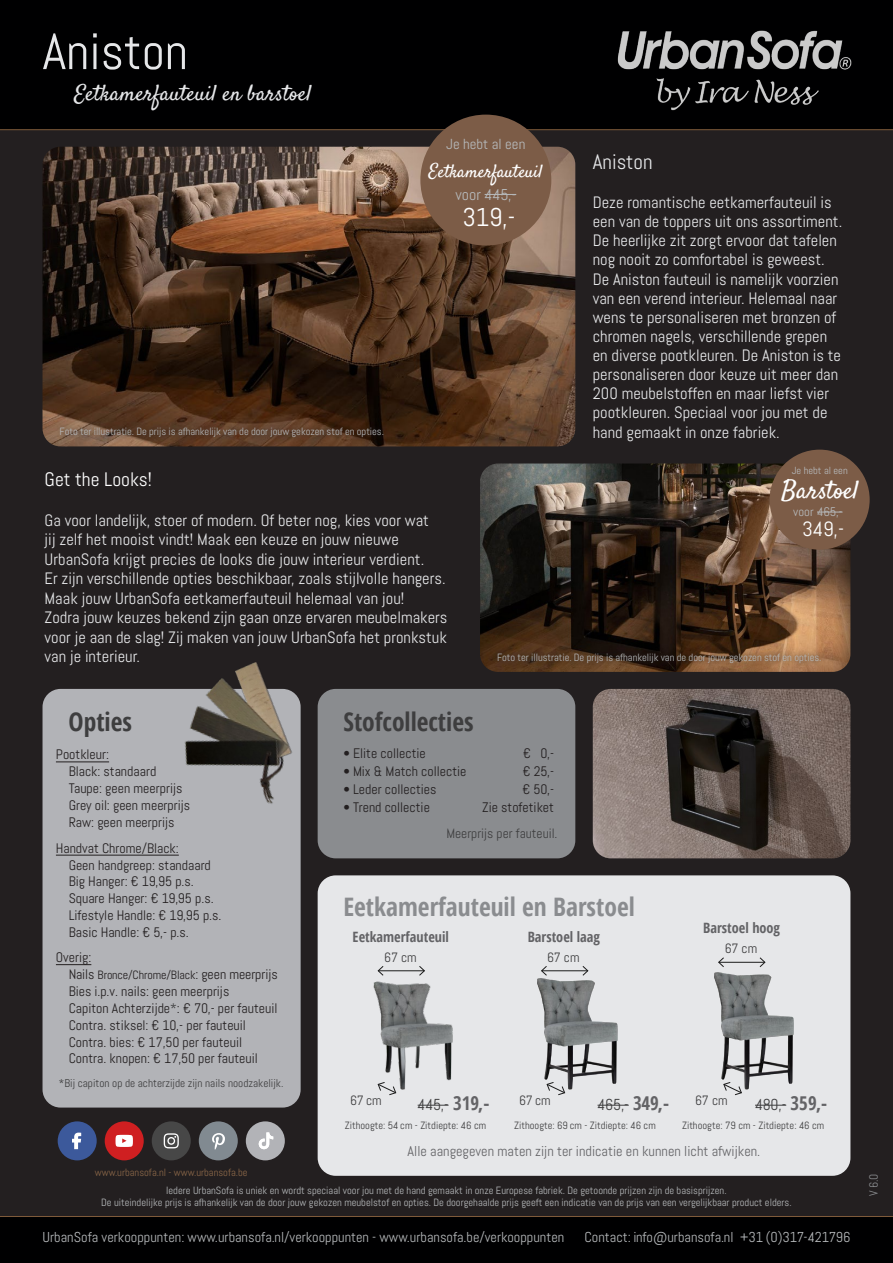
<style>
.page{position:relative;width:893px;height:1263px;background:#231f20}
.page>*{position:absolute;margin:0;border:0;box-sizing:border-box;transform-origin:0 0}
.t1{font:51px "Abel";color:#e6e7e9}
.t2{font:25.65px "Abel";color:#fff}
.t3{font:700 condensed 25.5px "Open Sans";color:#8a8c8f}
.t4{font:700 condensed 25.5px "Open Sans";color:#3e3e3f}
.t5{font:25.5px "Satisfy";letter-spacing:-.01em;color:#fff}
.t6{font:22.2px "Satisfy";color:#e6e7e9}
.t7{font:21px "Abel";color:#e6e7e9}
.t8{font:20.55px "Abel";color:#fff}
.t9{font:19.5px "Abel";color:#fff}
.t10{font:18.15px "Satisfy";color:#fff}
.t11{font:16.5px/19px "Abel";color:#e6e7e9}
.t12{font:15.9px "Abel";letter-spacing:-.01em;color:#3e3e3f}
.t13{font:15.6px "Abel";color:#b6b9bb}
.t14{font:14.55px "Abel";color:#b6b9bb}
.t15{font:14.4px "Abel";color:#b6b9bb}
.t16{font:14.25px "Abel";color:#636366}
.t17{font:700 condensed 14.25px "Open Sans";color:#636366}
.t18{font:13.8px/17px "Abel";color:#231f20}
.t19{font:13.5px "Abel";color:#3e3e3f}
.t20{font:12.45px "Abel";color:#b6b9bb}
.t21{font:12px "Abel";color:#8a8c8f}
.t22{font:11.25px "Abel";color:#3e3e3f}
.t23{font:10.5px/12px "Abel";color:#b6b9bb;text-align:center}
.t24{font:10.5px "Abel";color:#3e3e3f}
.t25{font:10.5px "Abel";color:#8b6748}
.t26{font:10.35px "Abel";color:#b6b9bb}
.s1{font-size:24.15px}
.s2{font-size:12px}
.s3{color:#3e3e3f}
.s4{font-family:"Open Sans";font-weight:700;font-stretch:condensed;font-size:19.05px;color:#636366}
</style>
<div class="page">
<div style="left:0;top:0;width:893px;height:130px;background:#000001"></div>
<img style="left:617px;top:30px;width:235px;height:81px">
<hr style="left:0;top:129px;width:893px;height:1px;background:#805c3b">
<div style="left:0;top:1216px;width:893px;height:47px;background:#000001"></div>
<img style="left:43px;top:147px;width:532px;height:299px">
<img style="left:480px;top:463px;width:370px;height:209px">
<hr style="left:0;top:1216px;width:893px;height:1px;background:#805c3b">
<div style="left:318px;top:875px;width:532px;height:301px;background:#e6e7e9;border-radius:18px"></div>
<img style="left:537px;top:978px;width:81px;height:118px">
<hr style="left:418px;top:1105px;width:31px;height:1px;background:#3e3e3f">
<hr style="left:597px;top:1105px;width:32px;height:1px;background:#3e3e3f">
<img style="left:373px;top:981px;width:80px;height:115px">
<svg style="left:547px;top:1082px;width:18px;height:13px"></svg>
<svg style="left:378px;top:1082px;width:18px;height:13px"></svg>
<hr style="left:378px;top:970px;width:46px;height:1px;background:#1b1b1b">
<svg style="left:378px;top:966px;width:6px;height:10px"></svg>
<svg style="left:419px;top:966px;width:6px;height:10px"></svg>
<hr style="left:542px;top:970px;width:46px;height:1px;background:#1b1b1b">
<svg style="left:541px;top:966px;width:6px;height:10px"></svg>
<svg style="left:582px;top:966px;width:6px;height:10px"></svg>
<img style="left:714px;top:972px;width:80px;height:134px">
<hr style="left:719px;top:962px;width:46px;height:1px;background:#1b1b1b">
<svg style="left:718px;top:957px;width:6px;height:10px"></svg>
<svg style="left:759px;top:957px;width:6px;height:10px"></svg>
<div style="left:43px;top:689px;width:258px;height:418px;background:#b2b3b7;border-radius:18px"></div>
<hr style="left:56px;top:762px;width:53px;height:1px;background:#231f20">
<hr style="left:56px;top:855px;width:123px;height:1px;background:#231f20">
<hr style="left:56px;top:964px;width:35px;height:1px;background:#231f20">
<img style="left:166px;top:662px;width:158px;height:149px">
<div style="left:318px;top:689px;width:257px;height:169px;background:#8a8c8f;border-radius:18px"></div>
<div style="left:420px;top:115px;width:131px;height:131px;background:#7c5c47;border-radius:50%"></div>
<hr style="left:485px;top:194px;width:31px;height:1px;background:#b6b9bb">
<svg style="left:53px;top:422px;width:336px;height:22px;background:#5d402b"></svg>
<div style="left:770px;top:450px;width:100px;height:100px;background:#7c5c47;border-radius:50%"></div>
<svg style="left:817px;top:512px;width:26px;height:1px"></svg>
<svg style="left:491px;top:647px;width:336px;height:23px;background:#614229"></svg>
<div style="left:152px;top:1121px;width:39px;height:39px;background:#474747;border-radius:50%"></div>
<svg style="left:164px;top:1133px;width:15px;height:15px"></svg>
<div style="left:199px;top:1121px;width:39px;height:39px;background:#818a91;border-radius:50%"></div>
<svg style="left:212px;top:1133px;width:13px;height:17px"></svg>
<div style="left:105px;top:1121px;width:39px;height:39px;background:#cf1f21;border-radius:50%"></div>
<svg style="left:116px;top:1135px;width:17px;height:12px"></svg>
<div style="left:58px;top:1121px;width:39px;height:39px;background:#3c599b;border-radius:50%"></div>
<svg style="left:72px;top:1133px;width:9px;height:16px"></svg>
<div style="left:246px;top:1121px;width:39px;height:39px;background:#b2b3b7;border-radius:50%"></div>
<svg style="left:259px;top:1132px;width:14px;height:17px"></svg>
<img style="left:593px;top:689px;width:257px;height:169px">
<h1 class="t1" style="left:43px;top:19px;width:147px">Aniston</h1>
<h3 class="t6" style="left:74px;top:79px;width:239px">Eetkamerfauteuil en barstoel</h3>
<p class="t14" style="left:446px;top:135px;width:81px">Je hebt al een</p>
<p class="t10" style="left:429px;top:160px;width:115px">Eetkamerfauteuil</p>
<p class="t13" style="left:455px;top:184px;width:62px">voor 445,-</p>
<h2 class="t2" style="left:462px;top:201px;width:54px">319,-</h2>
<p class="t23" style="left:60px;top:426px;width:326px">Foto ter illustratie. De prijs is afhankelijk van de door jouw gekozen stof en opties.</p>
<p class="t7" style="left:593px;top:149px;width:61px">Aniston</p>
<p class="t11" style="left:593px;top:193px;width:251px">Deze romantische eetkamerfauteuil is een van de toppers uit ons assortiment.<br>De heerlijke zit zorgt ervoor dat tafelen nog nooit zo comfortabel is geweest.<br>De Aniston fauteuil is namelijk voorzien van een verend interieur. Helemaal naar wens te personaliseren met bronzen of chromen nagels, verschillende grepen en diverse pootkleuren. De Aniston is te personaliseren door keuze uit meer dan 200 meubelstoffen en maar liefst vier pootkleuren. Speciaal voor jou met de hand gemaakt in onze fabriek.</p>
<p class="t9" style="left:45px;top:466px;width:109px">Get the Looks!</p>
<p class="t11" style="left:45px;top:511px;width:404px">Ga voor landelijk, stoer of modern. Of beter nog, kies voor wat<br>jij zelf het mooist vindt! Maak een keuze en jouw nieuwe UrbanSofa krijgt precies de looks die jouw interieur verdient.<br>Er zijn verschillende opties beschikbaar, zoals stijlvolle hangers.<br>Maak jouw UrbanSofa eetkamerfauteuil helemaal van jou!<br>Zodra jouw keuzes bekend zijn gaan onze ervaren meubelmakers voor je aan de slag! Zij maken van jouw UrbanSofa het pronkstuk van je interieur.</p>
<p class="t26" style="left:792px;top:464px;width:58px">Je hebt al een</p>
<h3 class="t5" style="left:781px;top:474px;width:79px"><span class="s1">B</span>arstoel</h3>
<p class="t20" style="left:793px;top:504px;width:51px">voor 465,-</p>
<p class="t8" style="left:802px;top:516px;width:43px">349,-</p>
<p class="t23" style="left:497px;top:652px;width:326px">Foto ter illustratie. De prijs is afhankelijk van de door jouw gekozen stof en opties.</p>
<h3 class="t4" style="left:69px;top:703px;width:65px">Opties</h3>
<p class="t18" style="left:69px;top:746px;width:123px;text-indent:-13px">Pootkleur:<br>Black: standaard<br>Taupe: geen meerprijs<br>Grey oil: geen meerprijs<br>Raw: geen meerprijs</p>
<p class="t18" style="left:69px;top:839px;width:154px;text-indent:-13px">Handvat Chrome/Black:<br>Geen handgreep: standaard<br>Big Hanger: € 19,95 p.s.<br>Square Hanger: € 19,95 p.s.<br>Lifestyle Handle: € 19,95 p.s.<br>Basic Handle: € 5,- p.s.</p>
<p class="t18" style="left:69px;top:949px;width:210px;text-indent:-13px">Overig:<br>Nails <span class="s2">Bronce/Chrome/Black</span>: geen meerprijs Bies i.p.v. nails: geen meerprijs<br>Capiton Achterzijde<span class="s3">*</span>: € 70,- per fauteuil Contra. stiksel: € 10,- per fauteuil Contra. bies: € 17,50 per fauteuil Contra. knopen: € 17,50 per fauteuil</p>
<p class="t22" style="left:59px;top:1076px;width:226px">*Bij capiton op de achterzijde zijn nails noodzakelijk.</p>
<h3 class="t4" style="left:343px;top:703px;width:132px">Stofcollecties</h3>
<p class="t18" style="left:343px;top:745px;width:84px">• Elite collectie</p>
<p class="t18" style="left:523px;top:745px;width:32px">€ 0,-</p>
<p class="t18" style="left:343px;top:763px;width:124px">• Mix &amp; Match collectie</p>
<p class="t18" style="left:523px;top:763px;width:33px">€ 25,-</p>
<p class="t18" style="left:343px;top:781px;width:94px">• Leder collecties</p>
<p class="t18" style="left:522px;top:781px;width:33px">€ 50,-</p>
<p class="t18" style="left:343px;top:799px;width:88px">• Trend collectie</p>
<p class="t18" style="left:482px;top:799px;width:73px">Zie stofetiket</p>
<p class="t19" style="left:446px;top:825px;width:112px">Meerprijs per fauteuil.</p>
<h3 class="t3" style="left:343px;top:889px;width:293px">Eetkamerfauteuil en Barstoel</h3>
<p class="t17" style="left:353px;top:926px;width:98px">Eetkamerfauteuil</p>
<p class="t17" style="left:528px;top:926px;width:74px">Barstoel laag</p>
<p class="t19" style="left:384px;top:948px;width:34px">67 cm</p>
<p class="t19" style="left:547px;top:948px;width:34px">67 cm</p>
<p class="t17" style="left:703px;top:918px;width:78px">Barstoel hoog</p>
<p class="t19" style="left:725px;top:940px;width:34px">67 cm</p>
<p class="t19" style="left:350px;top:1092px;width:33px">67 cm</p>
<p class="t19" style="left:519px;top:1092px;width:33px">67 cm</p>
<p class="t12" style="left:418px;top:1095px;width:73px">445,- <span class="s4">319,-</span></p>
<p class="t24" style="left:345px;top:1119px;width:143px">Zithoogte: 54 cm - Zitdiepte: 46 cm</p>
<p class="t12" style="left:598px;top:1095px;width:73px">465,- <span class="s4">349,-</span></p>
<p class="t24" style="left:514px;top:1119px;width:143px">Zithoogte: 69 cm - Zitdiepte: 46 cm</p>
<p class="t19" style="left:695px;top:1092px;width:34px">67 cm</p>
<p class="t12" style="left:755px;top:1095px;width:74px">480,- <span class="s4">359,-</span></p>
<p class="t24" style="left:682px;top:1119px;width:144px">Zithoogte: 79 cm - Zitdiepte: 46 cm</p>
<p class="t16" style="left:408px;top:1142px;width:354px">Alle aangegeven maten zijn ter indicatie en kunnen licht afwijken.</p>
<p class="t23" style="left:101px;top:1184px;width:692px">Iedere UrbanSofa is uniek en wordt speciaal voor jou met de hand gemaakt in onze Europese fabriek. De getoonde prijzen zijn de basisprijzen.<br>De uiteindelijke prijs is afhankelijk van de door jouw gekozen meubelstof en opties. De doorgehaalde prijs geeft een indicatie van de prijs van een vergelijkbaar product elders.</p>
<p class="t25" style="left:95px;top:1165px;width:154px">www.urbansofa.nl - www.urbansofa.be</p>
<p class="t15" style="left:43px;top:1228px;width:523px">UrbanSofa verkooppunten: www.urbansofa.nl/verkooppunten - www.urbansofa.be/verkooppunten</p>
<p class="t15" style="left:585px;top:1228px;width:267px">Contact: info@urbansofa.nl +31 (0)317-421796</p>
<p class="t21" style="left:866px;top:1196px;width:24px;rotate:-90deg">V 6.0</p>
</div>
